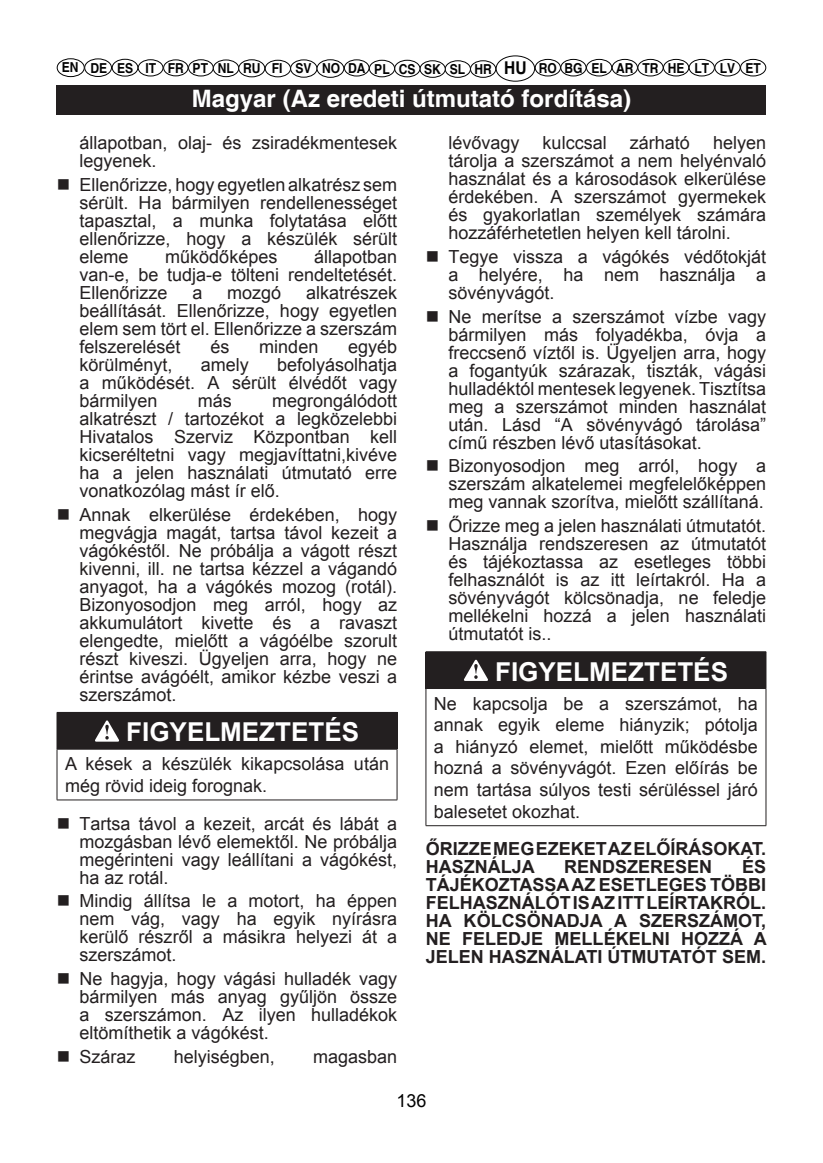
<style>
.page{position:relative;width:823px;height:1163px;background:#fff}
.page>*{position:absolute;margin:0;border:0;box-sizing:border-box;transform-origin:0 0}
.t1{font:700 26px "Arial";color:#fff}
.t2{font:700 24px "Helvetica";color:#fff}
.t3{font:18px/18px "Arial";color:#231f20;text-align:justify}
.Heading_-_All_Caps{font:700 18px/18px "Arial";color:#231f20}
.t4{font:18px "Arial";color:#000}
.t5{font:700 13.8px "Helvetica";color:#030303;scale:.88 1}
.s1{font-size:17.6px}
</style>
<div class="page">
<div style="left:57px;top:86px;width:708px;height:29px;background:#231f20"></div>
<div style="left:470px;top:60px;width:26px;height:18px;border:1px solid #030303;border-radius:50%"></div>
<div style="left:444px;top:60px;width:26px;height:18px;border:1px solid #030303;border-radius:50%"></div>
<div style="left:419px;top:60px;width:26px;height:18px;border:1px solid #030303;border-radius:50%"></div>
<div style="left:394px;top:60px;width:26px;height:17px;border:1px solid #030303;border-radius:50%"></div>
<div style="left:369px;top:60px;width:26px;height:17px;border:1px solid #030303;border-radius:50%"></div>
<div style="left:57px;top:58px;width:28px;height:19px;border:1px solid #030303;border-radius:50%"></div>
<div style="left:84px;top:58px;width:28px;height:19px;border:1px solid #030303;border-radius:50%"></div>
<div style="left:112px;top:59px;width:26px;height:17px;border:1px solid #030303;border-radius:50%"></div>
<div style="left:138px;top:59px;width:25px;height:17px;border:1px solid #030303;border-radius:50%"></div>
<div style="left:163px;top:59px;width:25px;height:17px;border:1px solid #030303;border-radius:50%"></div>
<div style="left:188px;top:59px;width:25px;height:17px;border:1px solid #030303;border-radius:50%"></div>
<div style="left:213px;top:59px;width:26px;height:18px;border:1px solid #030303;border-radius:50%"></div>
<div style="left:238px;top:59px;width:27px;height:18px;border:1px solid #030303;border-radius:50%"></div>
<div style="left:265px;top:60px;width:26px;height:17px;border:1px solid #030303;border-radius:50%"></div>
<div style="left:290px;top:59px;width:27px;height:19px;border:1px solid #030303;border-radius:50%"></div>
<div style="left:316px;top:59px;width:28px;height:19px;border:1px solid #030303;border-radius:50%"></div>
<div style="left:344px;top:59px;width:25px;height:17px;border:1px solid #030303;border-radius:50%"></div>
<div style="left:495px;top:55px;width:39px;height:27px;border:1px solid #030303;border-radius:50%"></div>
<div style="left:534px;top:59px;width:26px;height:17px;border:1px solid #030303;border-radius:50%"></div>
<div style="left:560px;top:59px;width:26px;height:17px;border:1px solid #030303;border-radius:50%"></div>
<div style="left:585px;top:59px;width:26px;height:17px;border:1px solid #030303;border-radius:50%"></div>
<div style="left:611px;top:59px;width:26px;height:17px;border:1px solid #030303;border-radius:50%"></div>
<div style="left:637px;top:59px;width:26px;height:17px;border:1px solid #030303;border-radius:50%"></div>
<div style="left:662px;top:59px;width:26px;height:17px;border:1px solid #030303;border-radius:50%"></div>
<div style="left:688px;top:59px;width:26px;height:17px;border:1px solid #030303;border-radius:50%"></div>
<div style="left:714px;top:59px;width:26px;height:17px;border:1px solid #030303;border-radius:50%"></div>
<div style="left:739px;top:59px;width:26px;height:17px;border:1px solid #030303;border-radius:50%"></div>
<div style="left:57px;top:712px;width:340px;height:37px;background:#231f20"></div>
<hr style="left:57px;top:749px;width:1px;height:50px;background:#231f20">
<hr style="left:396px;top:749px;width:1px;height:50px;background:#231f20">
<hr style="left:57px;top:799px;width:340px;height:1px;background:#231f20">
<svg style="left:95px;top:720px;width:24px;height:21px"></svg>
<div style="left:425px;top:651px;width:340px;height:37px;background:#231f20"></div>
<hr style="left:765px;top:652px;width:1px;height:36px;background:#231f20">
<hr style="left:425px;top:688px;width:340px;height:1px;background:#231f20">
<hr style="left:425px;top:688px;width:1px;height:137px;background:#231f20">
<hr style="left:765px;top:688px;width:1px;height:137px;background:#231f20">
<hr style="left:425px;top:825px;width:340px;height:1px;background:#231f20">
<svg style="left:464px;top:659px;width:23px;height:21px"></svg>
<p class="t5" style="left:62px;top:59px;width:795px">EN DE ES IT FR PT NL RU FI SV NO DA PL CS SK SL HR <span class="s1">HU</span> RO BG EL AR TR HE LT LV ET</p>
<h2 class="t2" style="left:192px;top:84px;width:440px">Magyar (Az eredeti útmutató fordítása)</h2>
<p class="t3" style="left:79px;top:134px;width:319px">állapotban, olaj- és zsiradékmentesek legyenek.</p>
<p class="t3" style="left:79px;top:176px;width:319px">Ellenőrizze, hogy egyetlen alkatrész sem sérült. Ha bármilyen rendellenességet tapasztal, a munka folytatása előtt ellenőrizze, hogy a készülék sérült eleme</p>
<p class="t3" style="left:79px;top:248px;width:319px;text-indent:234px">állapotban van-e, be tudja-e tölteni rendeltetését.<br>Ellenőrizze</p>
<p class="t3" style="left:165px;top:248px;width:114px">működőképes</p>
<p class="t3" style="left:79px;top:284px;width:319px;text-indent:226px">alkatrészek beállítását. Ellenőrizze, hogy egyetlen elem sem tört el. Ellenőrizze a szerszám felszerelését</p>
<p class="t3" style="left:192px;top:284px;width:12px">a</p>
<p class="t3" style="left:227px;top:284px;width:56px">mozgó</p>
<p class="t3" style="left:210px;top:338px;width:21px">és</p>
<p class="t3" style="left:259px;top:338px;width:61px">minden</p>
<p class="t3" style="left:348px;top:338px;width:51px">egyéb</p>
<p class="t3" style="left:79px;top:356px;width:319px;text-indent:197px">befolyásolhatja a működését. A sérült élvédőt vagy bármilyen</p>
<p class="t3" style="left:79px;top:356px;width:95px">körülményt,</p>
<p class="t3" style="left:201px;top:356px;width:50px">amely</p>
<p class="t3" style="left:79px;top:392px;width:319px;text-indent:192px">megrongálódott alkatrészt / tartozékot a legközelebbi Hivatalos Szerviz Központban kell kicseréltetni vagy megjavíttatni,kivéve ha a jelen használati útmutató erre vonatkozólag mást ír elő.</p>
<p class="t3" style="left:79px;top:505px;width:319px">Annak elkerülése érdekében, hogy megvágja magát, tartsa távol kezeit a vágókéstől. Ne próbálja a vágott részt kivenni, ill. ne tartsa kézzel a vágandó anyagot, ha a vágókés mozog (rotál).<br>Bizonyosodjon meg arról, hogy az akkumulátort kivette és a ravaszt elengedte, mielőtt a vágóélbe szorult részt kiveszi. Ügyeljen arra, hogy ne érintse avágóélt, amikor kézbe veszi a szerszámot.</p>
<p class="t1" style="left:126px;top:714px;width:234px">FIGYELMEZTETÉS</p>
<p class="t3" style="left:65px;top:753px;width:325px;line-height:21.6px">A kések a készülék kikapcsolása után még rövid ideig forognak.</p>
<p class="t3" style="left:79px;top:814px;width:319px">Tartsa távol a kezeit, arcát és lábát a mozgásban lévő elemektől. Ne próbálja megérinteni vagy leállítani a vágókést, ha az rotál.</p>
<p class="t3" style="left:79px;top:892px;width:319px">Mindig állítsa le a motort, ha éppen nem vág, vagy ha egyik nyírásra kerülő részről a másikra helyezi át a szerszámot.</p>
<p class="t3" style="left:79px;top:969px;width:319px">Ne hagyja, hogy vágási hulladék vagy bármilyen más anyag gyűljön össze a szerszámon. Az ilyen hulladékok eltömíthetik a vágókést.</p>
<p class="t3" style="left:79px;top:1047px;width:58px">Száraz</p>
<p class="t3" style="left:174px;top:1047px;width:103px">helyiségben,</p>
<p class="t3" style="left:313px;top:1047px;width:86px">magasban</p>
<p class="t3" style="left:198px;top:392px;width:36px">más</p>
<p class="t3" style="left:448px;top:134px;width:73px">lévővagy</p>
<p class="t3" style="left:542px;top:134px;width:66px">kulccsal</p>
<p class="t3" style="left:629px;top:134px;width:62px">zárható</p>
<p class="t3" style="left:448px;top:134px;width:319px;text-indent:264px">helyen tárolja a szerszámot a nem helyénvaló használat és a károsodások elkerülése érdekében. A szerszámot gyermekek és gyakorlatlan személyek számára hozzáférhetetlen helyen kell tárolni.</p>
<p class="t3" style="left:448px;top:248px;width:319px">Tegye vissza a vágókés védőtokját a helyére, ha nem használja a sövényvágót.</p>
<p class="t3" style="left:448px;top:307px;width:319px">Ne merítse a szerszámot vízbe vagy bármilyen más folyadékba, óvja a freccsenő víztől is. Ügyeljen arra, hogy a fogantyúk szárazak, tiszták, vágási hulladéktól mentesek legyenek. Tisztítsa meg a szerszámot minden használat után. Lásd “A sövényvágó tárolása” című részben lévő utasításokat.</p>
<p class="t3" style="left:448px;top:457px;width:319px">Bizonyosodjon meg arról, hogy a szerszám alkatelemei megfelelőképpen meg vannak szorítva, mielőtt szállítaná.</p>
<p class="t3" style="left:448px;top:517px;width:319px">Őrizze meg a jelen használati útmutatót.<br>Használja rendszeresen az útmutatót és tájékoztassa az esetleges többi felhasználót is az itt leírtakról. Ha a sövényvágót kölcsönadja, ne feledje mellékelni hozzá a jelen használati útmutatót is..</p>
<p class="t1" style="left:495px;top:654px;width:234px">FIGYELMEZTETÉS</p>
<p class="t3" style="left:433px;top:692px;width:325px;line-height:21.6px">Ne kapcsolja be a szerszámot, ha annak egyik eleme hiányzik; pótolja a hiányzó elemet, mielőtt működésbe hozná a sövényvágót. Ezen előírás be nem tartása súlyos testi sérüléssel járó balesetet okozhat.</p>
<p class="Heading_-_All_Caps" style="left:425px;top:840px;width:342px">ŐRIZZE MEG EZEKET AZ ELŐÍRÁSOKAT.<br>HASZNÁLJA</p>
<p class="Heading_-_All_Caps" style="left:425px;top:858px;width:342px;text-align:justify;text-indent:316px">ÉS TÁJÉKOZTASSA AZ ESETLEGES TÖBBI FELHASZNÁLÓT IS AZ ITT LEÍRTAKRÓL.<br>HA KÖLCSÖNADJA A SZERSZÁMOT, NE FELEDJE MELLÉKELNI HOZZÁ A JELEN HASZNÁLATI ÚTMUTATÓT SEM.</p>
<p class="Heading_-_All_Caps" style="left:563px;top:858px;width:150px">RENDSZERESEN</p>
<p class="t4" style="left:396px;top:1088px;width:32px">136</p>
</div>
